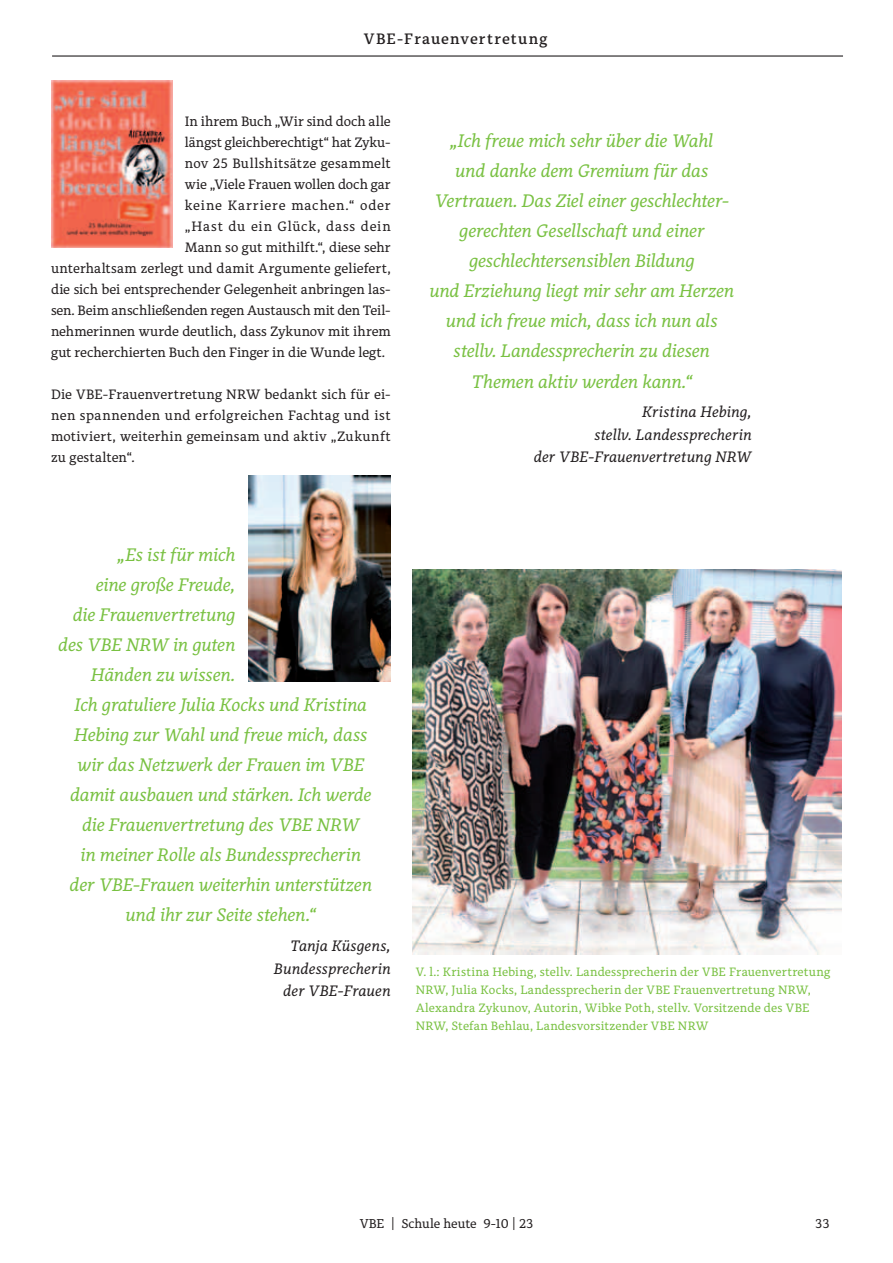
<style>
.page{position:relative;width:893px;height:1263px;background:#fff}
.page>*{position:absolute;margin:0;border:0;box-sizing:border-box;transform-origin:0 0}
.t1{font:italic 18px/30px "Alkes";letter-spacing:-.015em;color:#79c142;text-align:center}
.t2{font:italic 15px/22.5px "Alkes";letter-spacing:.005em;color:#231f20;text-align:right}
.t3{font:600 15px "Alkes";letter-spacing:.075em;color:#231f20}
.t4{font:13.5px/21px "Alkes";letter-spacing:.005em;color:#231f20;text-align:justify}
.t5{font:13.5px "Alkes";letter-spacing:.055em;color:#231f20}
.t6{font:13.5px "Alkes";letter-spacing:.025em;color:#231f20}
.t7{font:12.75px "Alkes";color:#231f20}
.t8{font:12px/18px "Alkes";letter-spacing:.015em;color:#79c142}
</style>
<div class="page">
<hr style="left:52px;top:55px;width:791px;height:2px;background:#231f20">
<img style="left:51px;top:81px;width:121px;height:167px">
<img style="left:248px;top:475px;width:143px;height:206px">
<img style="left:412px;top:570px;width:430px;height:385px">
<p class="t3" style="left:364px;top:29px;width:185px">VBE-Frauenvertretung</p>
<p class="t4" style="left:185px;top:110px;width:207px">In ihrem Buch „Wir sind doch alle</p>
<p class="t4" style="left:185px;top:131px;width:207px">längst gleichberechtigt“ hat Zyku-</p>
<p class="t6" style="left:185px;top:154px;width:207px">nov 25 Bullshitsätze gesammelt</p>
<p class="t4" style="left:185px;top:173px;width:207px">wie „Viele Frauen wollen doch gar</p>
<p class="t5" style="left:185px;top:196px;width:207px">keine Karriere machen.“ oder</p>
<p class="t5" style="left:185px;top:217px;width:207px">„Hast du ein Glück, dass dein</p>
<p class="t4" style="left:185px;top:236px;width:207px">Mann so gut mithilft.“, diese sehr</p>
<p class="t4" style="left:51px;top:257px;width:341px">unterhaltsam zerlegt und damit Argumente geliefert,</p>
<p class="t4" style="left:51px;top:278px;width:341px">die sich bei entsprechender Gelegenheit anbringen las-</p>
<p class="t4" style="left:51px;top:299px;width:341px">sen. Beim anschließenden regen Austausch mit den Teil-</p>
<p class="t4" style="left:51px;top:321px;width:341px">nehmerinnen wurde deutlich, dass Zykunov mit ihrem</p>
<p class="t4" style="left:51px;top:342px;width:336px">gut recherchierten Buch den Finger in die Wunde legt.</p>
<p class="t4" style="left:51px;top:384px;width:341px">Die VBE-Frauenvertretung NRW bedankt sich für ei&shy;nen spannenden und erfolgreichen Fachtag und ist motiviert, weiterhin gemeinsam und aktiv „Zukunft zu gestalten“.</p>
<p class="t1" style="left:429px;top:126px;width:306px">„Ich freue mich sehr über die Wahl<br>und danke dem Gremium für das Vertrauen. Das Ziel einer geschlechter&shy;gerechten Gesellschaft und einer geschlechtersensiblen Bildung<br>und Erziehung liegt mir sehr am Herzen und ich freue mich, dass ich nun als stellv. Landessprecherin zu diesen Themen aktiv werden kann.“</p>
<p class="t2" style="left:534px;top:401px;width:219px">Kristina Hebing,<br>stellv. Landessprecherin<br>der VBE-Frauenvertretung NRW</p>
<p class="t1" style="left:118px;top:540px;width:119px">„Es ist für mich</p>
<p class="t1" style="left:96px;top:570px;width:141px">eine große Freude,</p>
<p class="t1" style="left:73px;top:600px;width:164px">die Frauenvertretung</p>
<p class="t1" style="left:58px;top:630px;width:179px">des VBE NRW in guten</p>
<p class="t1" style="left:91px;top:660px;width:146px">Händen zu wissen.</p>
<p class="t1" style="left:75px;top:690px;width:294px">Ich gratuliere Julia Kocks und Kristina</p>
<p class="t1" style="left:74px;top:720px;width:295px">Hebing zur Wahl und freue mich, dass</p>
<p class="t1" style="left:77px;top:750px;width:288px">wir das Netzwerk der Frauen im VBE</p>
<p class="t1" style="left:70px;top:780px;width:303px">damit ausbauen und stärken. Ich werde</p>
<p class="t1" style="left:82px;top:810px;width:279px">die Frauenvertretung des VBE NRW</p>
<p class="t1" style="left:81px;top:840px;width:282px">in meiner Rolle als Bundessprecherin</p>
<p class="t1" style="left:70px;top:870px;width:304px">der VBE-Frauen weiterhin unterstützen</p>
<p class="t1" style="left:126px;top:900px;width:192px">und ihr zur Seite stehen.“</p>
<p class="t2" style="left:274px;top:934px;width:118px">Tanja Küsgens,<br>Bundessprecherin der VBE-Frauen</p>
<p class="t8" style="left:416px;top:962px;width:416px">V. l.: Kristina Hebing, stellv. Landessprecherin der VBE Frauenvertretung NRW, Julia Kocks, Landessprecherin der VBE Frauenvertretung NRW, Alexandra Zykunov, Autorin, Wibke Poth, stellv. Vorsitzende des VBE NRW, Stefan Behlau, Landesvorsitzender VBE NRW</p>
<p class="t7" style="left:360px;top:1215px;width:175px">VBE | Schule heute 9-10 | 23</p>
<p class="t7" style="left:815px;top:1215px;width:16px">33</p>
</div>
